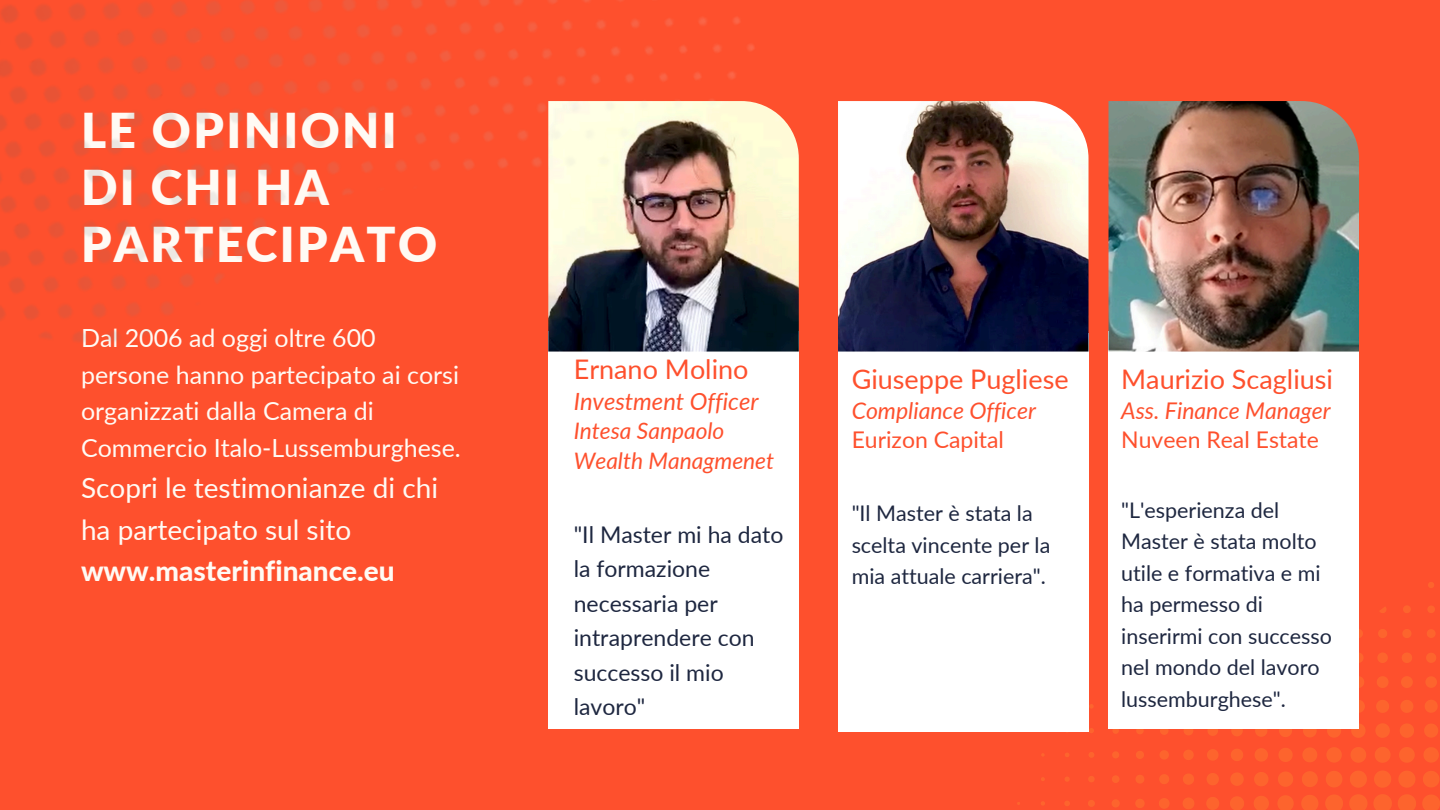
<style>
.page{position:relative;width:1440px;height:810px;background:#fe502d}
.page>*{position:absolute;margin:0;border:0;box-sizing:border-box;transform-origin:0 0}
.t1{font:900 48px/57px "Lato";letter-spacing:.05em;color:#fffaf4}
.t2{font:28px/41.2px "Lato";color:#fffaf4}
.t3{font:27px "Lato";color:#fe502d}
.t4{font:25px/36.8px "Lato";color:#fffaf4}
.t5{font:italic 23.7px "Lato";color:#fe502d}
.t6{font:23px/34.5px "Lato";color:#1e2740}
.t7{font:italic 23px "Lato";color:#fe502d}
.t8{font:23px "Lato";color:#fe502d}
.t9{font:italic 22.7px/29.2px "Lato";color:#fe502d}
.t10{font:21.5px/31.5px "Lato";color:#1e2740}
.s1{font-weight:800}
</style>
<div class="page">
<svg style="left:1017px;top:582px;width:423px;height:228px"></svg>
<div style="left:838px;top:333px;width:251px;height:398px;background:#fff"></div>
<div style="left:1108px;top:331px;width:251px;height:398px;background:#fff"></div>
<div style="left:548px;top:331px;width:251px;height:398px;background:#fff"></div>
<img style="left:838px;top:101px;width:251px;height:251px">
<img style="left:1108px;top:101px;width:251px;height:251px">
<img style="left:0;top:0;width:799px;height:352px">
<h2 class="t1" style="left:81px;top:100px;width:358px">LE OPINIONI<br>DI CHI HA<br>PARTECIPATO</h2>
<h2 class="t4" style="left:81px;top:319px;width:381px">Dal 2006 ad oggi oltre 600 persone hanno partecipato ai corsi organizzati dalla Camera di<br>Commercio Italo-Lussemburghese.</h2>
<h2 class="t2" style="left:81px;top:467px;width:359px">Scopri le testimonianze di chi ha partecipato sul sito <span class="s1">www.masterinfinance.eu</span></h2>
<p class="t3" style="left:574px;top:353px;width:176px">Ernano Molino</p>
<p class="t5" style="left:574px;top:387px;width:186px">Investment Officer</p>
<h2 class="t9" style="left:574px;top:416px;width:202px">Intesa Sanpaolo<br>Wealth Managmenet</h2>
<p class="t6" style="left:574px;top:517px;width:211px">"Il Master mi ha dato la formazione necessaria per intraprendere con successo il mio lavoro"</p>
<p class="t3" style="left:852px;top:362px;width:218px">Giuseppe Pugliese</p>
<p class="t7" style="left:852px;top:396px;width:186px">Compliance Officer</p>
<h2 class="t8" style="left:852px;top:425px;width:154px">Eurizon Capital</h2>
<p class="t10" style="left:852px;top:497px;width:200px">"Il Master è stata la scelta vincente per la mia attuale carriera".</p>
<p class="t3" style="left:1121px;top:362px;width:213px">Maurizio Scagliusi</p>
<p class="t7" style="left:1121px;top:396px;width:211px">Ass. Finance Manager</p>
<h2 class="t8" style="left:1121px;top:425px;width:199px">Nuveen Real Estate</h2>
<p class="t10" style="left:1121px;top:493px;width:212px">"L'esperienza del<br>Master è stata molto utile e formativa e mi ha permesso di inserirmi con successo nel mondo del lavoro lussemburghese".</p>
</div>
